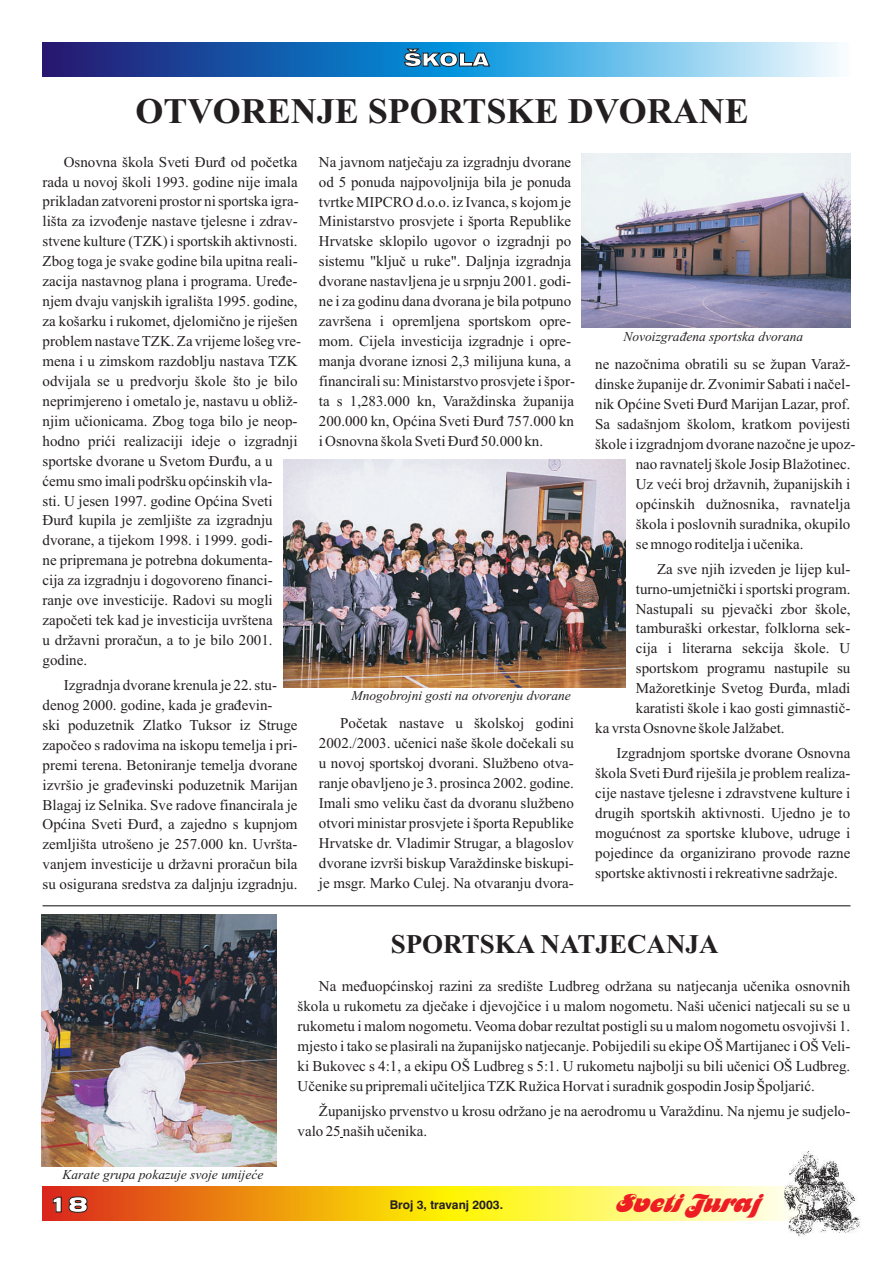
<style>
.page{position:relative;width:894px;height:1263px;background:#fff}
.page>*{position:absolute;margin:0;border:0;box-sizing:border-box;transform-origin:0 0}
.t1{font:700 36px "Times New Roman";color:#231f20}
.t2{font:700 27px "Times New Roman";color:#231f20}
.t3{font:27px "Motter Fem D";color:#ee1d23}
.t4{font:21px "Swis 721 Blk Ex BT";color:#fff}
.t5{font:18px "Swis 721 Blk Ex BT";color:#fff}
.t6{font:15px/20px "Times New Roman";color:#231f20;text-align:justify}
.t7{font:italic 13.5px "Times New Roman";color:#231f20}
.t8{font:700 12px "Swis 721 BT";color:#231f20}
</style>
<div class="page">
<svg style="left:43px;top:43px;width:795px;height:34px"></svg>
<svg style="left:43px;top:1186px;width:741px;height:34px"></svg>
<img style="left:784px;top:1152px;width:76px;height:85px">
<img style="left:41px;top:914px;width:235px;height:252px">
<img style="left:283px;top:460px;width:342px;height:227px">
<img style="left:582px;top:153px;width:268px;height:175px">
<hr style="left:43px;top:905px;width:807px;height:1px;background:#0a0a0d">
<p class="t5" style="left:404px;top:52px;width:86px">ŠKOLA</p>
<h1 class="t1" style="left:136px;top:99px;width:615px">OTVORENJE SPORTSKE DVORANE</h1>
<p class="t6" style="left:64px;top:153px;width:235px">Osnovna škola Sveti Ðurð od poèetka</p>
<p class="t6" style="left:319px;top:153px;width:254px">Na javnom natjeèaju za izgradnju dvorane</p>
<p class="t6" style="left:43px;top:173px;width:257px">rada u novoj školi 1993. godine nije imala</p>
<p class="t6" style="left:319px;top:173px;width:254px">od 5 ponuda najpovoljnija bila je ponuda</p>
<p class="t6" style="left:43px;top:193px;width:258px">prikladan zatvoreni prostor ni sportska igra-</p>
<p class="t6" style="left:319px;top:193px;width:254px">tvrtke MIPCRO d.o.o. iz Ivanca, s kojom je</p>
<p class="t6" style="left:43px;top:213px;width:257px">lišta za izvoðenje nastave tjelesne i zdrav-</p>
<p class="t6" style="left:319px;top:213px;width:254px">Ministarstvo prosvjete i športa Republike</p>
<p class="t6" style="left:43px;top:233px;width:257px">stvene kulture (TZK) i sportskih aktivnosti.</p>
<p class="t6" style="left:319px;top:233px;width:254px">Hrvatske sklopilo ugovor o izgradnji po</p>
<p class="t6" style="left:43px;top:253px;width:257px">Zbog toga je svake godine bila upitna reali-</p>
<p class="t6" style="left:319px;top:253px;width:254px">sistemu "kljuè u ruke". Daljnja izgradnja</p>
<p class="t6" style="left:43px;top:273px;width:257px">zacija nastavnog plana i programa. Ureðe-</p>
<p class="t6" style="left:319px;top:273px;width:254px">dvorane nastavljena je u srpnju 2001. godi-</p>
<p class="t6" style="left:43px;top:293px;width:257px">njem dvaju vanjskih igrališta 1995. godine,</p>
<p class="t6" style="left:319px;top:293px;width:254px">ne i za godinu dana dvorana je bila potpuno</p>
<p class="t6" style="left:43px;top:313px;width:257px">za košarku i rukomet, djelomièno je riješen</p>
<p class="t6" style="left:43px;top:313px;width:530px;text-indent:276px">završena i opremljena sportskom opre&shy;problem nastave TZK. Za vrijeme lošeg vre- mom. Cijela investicija izgradnje i opre&shy;mena i u zimskom razdoblju nastava TZK</p>
<p class="t7" style="left:623px;top:332px;width:181px">Novoizgraðena sportska dvorana</p>
<p class="t6" style="left:319px;top:352px;width:254px">manja dvorane iznosi 2,3 milijuna kuna, a</p>
<p class="t6" style="left:595px;top:356px;width:257px">ne nazoènima obratili su se župan Varaž-</p>
<p class="t6" style="left:43px;top:372px;width:257px">odvijala se u predvorju škole što je bilo</p>
<p class="t6" style="left:319px;top:372px;width:258px">financirali su: Ministarstvo prosvjete i špor-</p>
<p class="t6" style="left:595px;top:376px;width:257px">dinske županije dr. Zvonimir Sabati i naèel-</p>
<p class="t6" style="left:43px;top:392px;width:257px">neprimjereno i ometalo je, nastavu u obliž-</p>
<p class="t6" style="left:319px;top:392px;width:257px">ta s 1,283.000 kn, Varaždinska županija</p>
<p class="t6" style="left:595px;top:396px;width:257px">nik Opæine Sveti Ðurð Marijan Lazar, prof.</p>
<p class="t6" style="left:43px;top:412px;width:257px">njim uèionicama. Zbog toga bilo je neop-</p>
<p class="t6" style="left:319px;top:412px;width:257px">200.000 kn, Opæina Sveti Ðurð 757.000 kn</p>
<p class="t6" style="left:595px;top:416px;width:257px">Sa sadašnjom školom, kratkom povijesti</p>
<p class="t6" style="left:43px;top:432px;width:257px">hodno priæi realizaciji ideje o izgradnji</p>
<p class="t6" style="left:319px;top:432px;width:226px">i Osnovna škola Sveti Ðurð 50.000 kn.</p>
<p class="t6" style="left:595px;top:436px;width:262px">škole i izgradnjom dvorane nazoène je upoz-</p>
<p class="t6" style="left:43px;top:452px;width:232px">sportske dvorane u Svetom Ðurðu, a u</p>
<p class="t6" style="left:636px;top:455px;width:216px">nao ravnatelj škole Josip Blažotinec.</p>
<p class="t6" style="left:43px;top:472px;width:232px">æemu smo imali podršku opæinskih vla-</p>
<p class="t6" style="left:636px;top:475px;width:216px">Uz veæi broj državnih, županijskih i</p>
<p class="t6" style="left:43px;top:492px;width:232px">sti. U jesen 1997. godine Opæina Sveti</p>
<p class="t6" style="left:636px;top:495px;width:216px">opæinskih dužnosnika, ravnatelja</p>
<p class="t6" style="left:43px;top:512px;width:232px">Ðurð kupila je zemljište za izgradnju</p>
<p class="t6" style="left:636px;top:515px;width:216px">škola i poslovnih suradnika, okupilo</p>
<p class="t6" style="left:43px;top:532px;width:232px">dvorane, a tijekom 1998. i 1999. godi-</p>
<p class="t6" style="left:636px;top:535px;width:169px">se mnogo roditelja i uèenika.</p>
<p class="t6" style="left:43px;top:552px;width:232px">ne pripremana je potrebna dokumenta-</p>
<p class="t6" style="left:657px;top:560px;width:195px">Za sve njih izveden je lijep kul-</p>
<p class="t6" style="left:43px;top:572px;width:232px">cija za izgradnju i dogovoreno financi-</p>
<p class="t6" style="left:636px;top:580px;width:216px">turno-umjetnièki i sportski program.</p>
<p class="t6" style="left:43px;top:592px;width:232px">ranje ove investicije. Radovi su mogli</p>
<p class="t6" style="left:636px;top:600px;width:216px">Nastupali su pjevaèki zbor škole,</p>
<p class="t6" style="left:43px;top:612px;width:232px">zapoèeti tek kad je investicija uvrštena</p>
<p class="t6" style="left:636px;top:620px;width:216px">tamburaški orkestar, folklorna sek-</p>
<p class="t6" style="left:43px;top:631px;width:232px">u državni proraèun, a to je bilo 2001.</p>
<p class="t6" style="left:636px;top:640px;width:216px">cija i literarna sekcija škole. U</p>
<p class="t6" style="left:43px;top:651px;width:46px">godine.</p>
<p class="t6" style="left:636px;top:660px;width:216px">sportskom programu nastupile su</p>
<p class="t6" style="left:64px;top:676px;width:215px">Izgradnja dvorane krenula je 22. stu-</p>
<p class="t6" style="left:636px;top:680px;width:216px">Mažoretkinje Svetog Ðurða, mladi</p>
<p class="t6" style="left:43px;top:696px;width:232px">denog 2000. godine, kada je graðevin-</p>
<p class="t6" style="left:636px;top:700px;width:216px">karatisti škole i kao gosti gimnastiè-</p>
<p class="t6" style="left:43px;top:716px;width:257px">ski poduzetnik Zlatko Tuksor iz Struge</p>
<p class="t6" style="left:340px;top:715px;width:235px">Poèetak nastave u školskoj godini</p>
<p class="t6" style="left:595px;top:720px;width:191px">ka vrsta Osnovne škole Jalžabet.</p>
<p class="t6" style="left:43px;top:736px;width:257px">zapoèeo s radovima na iskopu temelja i pri-</p>
<p class="t6" style="left:319px;top:735px;width:257px">2002./2003. uèenici naše škole doèekali su</p>
<p class="t7" style="left:351px;top:691px;width:221px">Mnogobrojni gosti na otvorenju dvorane</p>
<p class="t6" style="left:617px;top:745px;width:235px">Izgradnjom sportske dvorane Osnovna</p>
<p class="t6" style="left:43px;top:756px;width:257px">premi terena. Betoniranje temelja dvorane</p>
<p class="t6" style="left:319px;top:754px;width:257px">u novoj sportskoj dvorani. Službeno otva-</p>
<p class="t6" style="left:595px;top:764px;width:257px">škola Sveti Ðurð riješila je problem realiza-</p>
<p class="t6" style="left:43px;top:776px;width:257px">izvršio je graðevinski poduzetnik Marijan</p>
<p class="t6" style="left:319px;top:774px;width:257px">ranje obavljeno je 3. prosinca 2002. godine.</p>
<p class="t6" style="left:595px;top:784px;width:257px">cije nastave tjelesne i zdravstvene kulture i</p>
<p class="t6" style="left:43px;top:796px;width:257px">Blagaj iz Selnika. Sve radove financirala je</p>
<p class="t6" style="left:319px;top:794px;width:257px">Imali smo veliku èast da dvoranu službeno</p>
<p class="t6" style="left:595px;top:804px;width:257px">drugih sportskih aktivnosti. Ujedno je to</p>
<p class="t6" style="left:43px;top:816px;width:257px">Opæina Sveti Ðurð, a zajedno s kupnjom</p>
<p class="t6" style="left:319px;top:814px;width:257px">otvori ministar prosvjete i športa Republike</p>
<p class="t6" style="left:595px;top:824px;width:257px">moguænost za sportske klubove, udruge i</p>
<p class="t6" style="left:43px;top:836px;width:257px">zemljišta utrošeno je 257.000 kn. Uvršta-</p>
<p class="t6" style="left:319px;top:834px;width:257px">Hrvatske dr. Vladimir Strugar, a blagoslov</p>
<p class="t6" style="left:595px;top:844px;width:257px">pojedince da organizirano provode razne</p>
<p class="t6" style="left:43px;top:856px;width:257px">vanjem investicije u državni proraèun bila</p>
<p class="t6" style="left:319px;top:854px;width:257px">dvorane izvrši biskup Varaždinske biskupi-</p>
<p class="t6" style="left:595px;top:864px;width:244px">sportske aktivnosti i rekreativne sadržaje.</p>
<p class="t6" style="left:43px;top:876px;width:257px">su osigurana sredstva za daljnju izgradnju.</p>
<p class="t6" style="left:319px;top:874px;width:257px">je msgr. Marko Culej. Na otvaranju dvora-</p>
<p class="t7" style="left:62px;top:1170px;width:202px">Karate grupa pokazuje svoje umijeæe</p>
<h2 class="t2" style="left:391px;top:934px;width:329px">SPORTSKA NATJECANJA</h2>
<p class="t6" style="left:298px;top:978px;width:554px;text-indent:21px">Na meðuopæinskoj razini za središte Ludbreg održana su natjecanja uèenika osnovnih škola u rukometu za djeèake i djevojèice i u malom nogometu. Naši uèenici natjecali su se u rukometu i malom nogometu. Veoma dobar rezultat postigli su u malom nogometu osvojivši 1. mjesto i tako se plasirali na županijsko natjecanje. Pobijedili su ekipe OŠ Martijanec i OŠ Veli&shy;ki Bukovec s 4:1, a ekipu OŠ Ludbreg s 5:1. U rukometu najbolji su bili uèenici OŠ Ludbreg.<br>Uèenike su pripremali uèiteljica TZK Ružica Horvat i suradnik gospodin Josip Špoljariæ.</p>
<p class="t6" style="left:298px;top:1103px;width:554px;text-indent:21px">Županijsko prvenstvo u krosu održano je na aerodromu u Varaždinu. Na njemu je sudjelo&shy;valo 25 naših uèenika.</p>
<h3 class="t4" style="left:48px;top:1196px;width:42px">18</h3>
<p class="t8" style="left:390px;top:1200px;width:115px">Broj 3, travanj 2003.</p>
<h2 class="t3" style="left:617px;top:1191px;width:145px">Sveti Juraj</h2>
</div>
